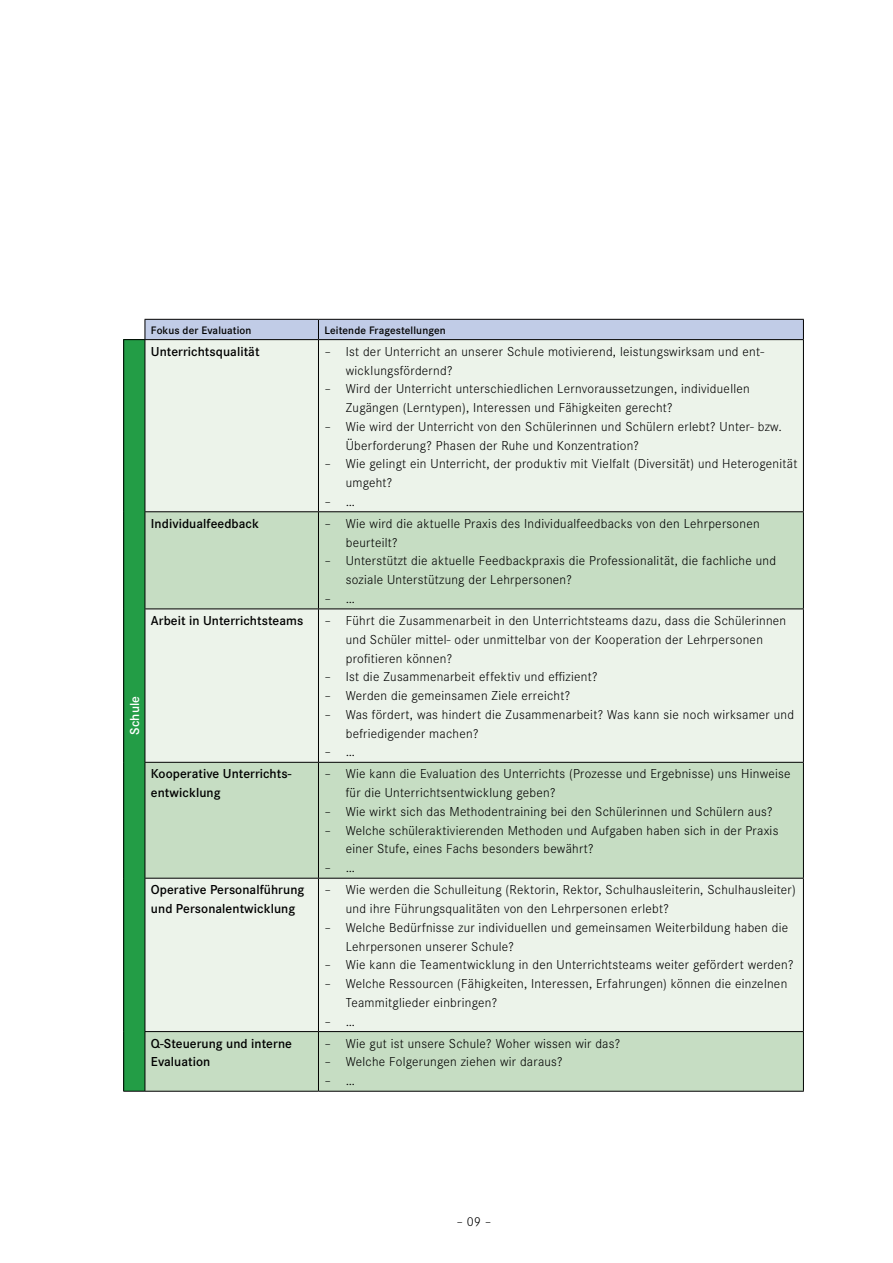
<style>
.page{position:relative;width:893px;height:1263px;background:#fff}
.page>*{position:absolute;margin:0;border:0;box-sizing:border-box;transform-origin:0 0}
.B_Lauftext_Light{font:300 13.5px/18.8px "Corporate S";letter-spacing:.02em;color:#000}
.t1{font:600 13.5px/18.8px "Corporate S";letter-spacing:.005em;color:#000}
.t2{font:600 13.5px "Corporate S";letter-spacing:.005em;color:#fff}
.t3{font:600 11.25px "Corporate S";letter-spacing:.01em;color:#000}
</style>
<div class="page">
<div style="left:124px;top:340px;width:21px;height:751px;background:#239d46"></div>
<div style="left:146px;top:340px;width:657px;height:171px;background:#ecf3ea"></div>
<svg style="left:146px;top:512px;width:657px;height:579px;background:#d9e8d7"></svg>
<svg style="left:123px;top:319px;width:681px;height:21px;background:#bac4dc"></svg>
<hr style="left:145px;top:339px;width:173px;height:1px;background:#000">
<hr style="left:318px;top:339px;width:486px;height:1px;background:#000">
<hr style="left:803px;top:340px;width:1px;height:171px;background:#000">
<hr style="left:318px;top:511px;width:486px;height:1px;background:#000">
<hr style="left:803px;top:512px;width:1px;height:96px;background:#000">
<hr style="left:318px;top:608px;width:486px;height:1px;background:#000">
<hr style="left:803px;top:609px;width:1px;height:153px;background:#000">
<hr style="left:318px;top:762px;width:486px;height:1px;background:#000">
<hr style="left:803px;top:763px;width:1px;height:115px;background:#000">
<hr style="left:318px;top:878px;width:486px;height:1px;background:#000">
<hr style="left:803px;top:878px;width:1px;height:153px;background:#000">
<hr style="left:318px;top:1031px;width:486px;height:1px;background:#000">
<hr style="left:803px;top:1032px;width:1px;height:59px;background:#000">
<hr style="left:318px;top:1091px;width:486px;height:1px;background:#000">
<hr style="left:123px;top:340px;width:1px;height:172px;background:#000">
<hr style="left:123px;top:512px;width:1px;height:97px;background:#000">
<hr style="left:123px;top:609px;width:1px;height:153px;background:#000">
<hr style="left:123px;top:762px;width:1px;height:116px;background:#000">
<hr style="left:123px;top:878px;width:1px;height:153px;background:#000">
<hr style="left:123px;top:1031px;width:1px;height:60px;background:#000">
<svg style="left:123px;top:1091px;width:22px;height:1px"></svg>
<hr style="left:145px;top:340px;width:1px;height:171px;background:#000">
<hr style="left:318px;top:340px;width:1px;height:171px;background:#000">
<hr style="left:145px;top:511px;width:173px;height:1px;background:#000">
<hr style="left:145px;top:512px;width:1px;height:96px;background:#000">
<hr style="left:318px;top:512px;width:1px;height:96px;background:#000">
<hr style="left:145px;top:608px;width:173px;height:1px;background:#000">
<hr style="left:145px;top:609px;width:1px;height:153px;background:#000">
<hr style="left:318px;top:609px;width:1px;height:153px;background:#000">
<hr style="left:145px;top:762px;width:173px;height:1px;background:#000">
<hr style="left:145px;top:763px;width:1px;height:115px;background:#000">
<hr style="left:318px;top:763px;width:1px;height:115px;background:#000">
<hr style="left:145px;top:878px;width:173px;height:1px;background:#000">
<hr style="left:145px;top:878px;width:1px;height:153px;background:#000">
<hr style="left:318px;top:878px;width:1px;height:153px;background:#000">
<hr style="left:145px;top:1031px;width:173px;height:1px;background:#000">
<hr style="left:145px;top:1032px;width:1px;height:59px;background:#000">
<hr style="left:318px;top:1032px;width:1px;height:59px;background:#000">
<hr style="left:145px;top:1091px;width:173px;height:1px;background:#000">
<p class="t2" style="left:127px;top:735px;width:40px;rotate:-90deg">Schule</p>
<p class="t3" style="left:151px;top:323px;width:102px">Fokus der Evaluation</p>
<p class="t3" style="left:324px;top:323px;width:123px">Leitende Fragestellungen</p>
<p class="t1" style="left:151px;top:342px;width:110px">Unterrichtsqualität</p>
<p class="B_Lauftext_Light" style="left:346px;top:342px;width:420px;text-indent:-21px">– Ist der Unterricht an unserer Schule motivierend, leistungswirksam und ent&shy;wicklungsfördernd?</p>
<p class="B_Lauftext_Light" style="left:346px;top:379px;width:406px;text-indent:-21px">– Wird der Unterricht unterschiedlichen Lernvoraussetzungen, individuellen<br>Zugängen (Lerntypen), Interessen und Fähigkeiten gerecht?</p>
<p class="B_Lauftext_Light" style="left:346px;top:417px;width:438px;text-indent:-21px">– Wie wird der Unterricht von den Schülerinnen und Schülern erlebt? Unter- bzw.<br>Überforderung? Phasen der Ruhe und Konzentration?</p>
<p class="B_Lauftext_Light" style="left:346px;top:454px;width:453px;text-indent:-21px">– Wie gelingt ein Unterricht, der produktiv mit Vielfalt (Diversität) und Heterogenität umgeht?</p>
<p class="B_Lauftext_Light" style="left:324px;top:492px;width:32px">– …</p>
<p class="t1" style="left:151px;top:514px;width:110px">Individualfeedback</p>
<p class="B_Lauftext_Light" style="left:346px;top:514px;width:415px;text-indent:-21px">– Wie wird die aktuelle Praxis des Individualfeedbacks von den Lehrpersonen beurteilt?</p>
<p class="B_Lauftext_Light" style="left:346px;top:552px;width:432px;text-indent:-21px">– Unterstützt die aktuelle Feedbackpraxis die Professionalität, die fachliche und soziale Unterstützung der Lehrpersonen?</p>
<p class="B_Lauftext_Light" style="left:324px;top:589px;width:32px">– …</p>
<p class="t1" style="left:151px;top:611px;width:154px">Arbeit in Unterrichtsteams</p>
<p class="B_Lauftext_Light" style="left:346px;top:611px;width:442px;text-indent:-21px">– Führt die Zusammenarbeit in den Unterrichtsteams dazu, dass die Schülerinnen und Schüler mittel- oder unmittelbar von der Kooperation der Lehrpersonen profitieren können?</p>
<p class="B_Lauftext_Light" style="left:324px;top:667px;width:275px">– Ist die Zusammenarbeit effektiv und effizient?</p>
<p class="B_Lauftext_Light" style="left:324px;top:686px;width:247px">– Werden die gemeinsamen Ziele erreicht?</p>
<p class="B_Lauftext_Light" style="left:346px;top:705px;width:450px;text-indent:-21px">– Was fördert, was hindert die Zusammenarbeit? Was kann sie noch wirksamer und befriedigender machen?</p>
<p class="B_Lauftext_Light" style="left:324px;top:742px;width:32px">– …</p>
<p class="t1" style="left:151px;top:764px;width:142px">Kooperative Unterrichts&shy;entwicklung</p>
<p class="B_Lauftext_Light" style="left:346px;top:765px;width:446px;text-indent:-21px">– Wie kann die Evaluation des Unterrichts (Prozesse und Ergebnisse) uns Hinweise für die Unterrichtsentwicklung geben?</p>
<p class="B_Lauftext_Light" style="left:324px;top:802px;width:450px">– Wie wirkt sich das Methodentraining bei den Schülerinnen und Schülern aus?</p>
<p class="B_Lauftext_Light" style="left:346px;top:821px;width:434px;text-indent:-21px">– Welche schüleraktivierenden Methoden und Aufgaben haben sich in der Praxis einer Stufe, eines Fachs besonders bewährt?</p>
<p class="B_Lauftext_Light" style="left:324px;top:858px;width:32px">– …</p>
<p class="t1" style="left:151px;top:880px;width:155px">Operative Personalführung</p>
<p class="t1" style="left:151px;top:899px;width:146px">und Personalentwicklung</p>
<p class="B_Lauftext_Light" style="left:346px;top:880px;width:451px;text-indent:-21px">– Wie werden die Schulleitung (Rektorin, Rektor, Schulhausleiterin, Schulhausleiter) und ihre Führungsqualitäten von den Lehrpersonen erlebt?</p>
<p class="B_Lauftext_Light" style="left:346px;top:918px;width:444px;text-indent:-21px">– Welche Bedürfnisse zur individuellen und gemeinsamen Weiterbildung haben die<br>Lehrpersonen unserer Schule?</p>
<p class="B_Lauftext_Light" style="left:324px;top:955px;width:471px">– Wie kann die Teamentwicklung in den Unterrichtsteams weiter gefördert werden?</p>
<p class="B_Lauftext_Light" style="left:346px;top:974px;width:443px;text-indent:-21px">– Welche Ressourcen (Fähigkeiten, Interessen, Erfahrungen) können die einzelnen<br>Teammitglieder einbringen?</p>
<p class="B_Lauftext_Light" style="left:324px;top:1012px;width:32px">– …</p>
<p class="t1" style="left:151px;top:1034px;width:143px">Q-Steuerung und interne<br>Evaluation</p>
<p class="B_Lauftext_Light" style="left:324px;top:1034px;width:297px">– Wie gut ist unsere Schule? Woher wissen wir das?</p>
<p class="B_Lauftext_Light" style="left:324px;top:1053px;width:240px">– Welche Folgerungen ziehen wir daraus?</p>
<p class="B_Lauftext_Light" style="left:324px;top:1071px;width:32px">– …</p>
<p class="B_Lauftext_Light" style="left:457px;top:1212px;width:36px">– 09 –</p>
</div>
